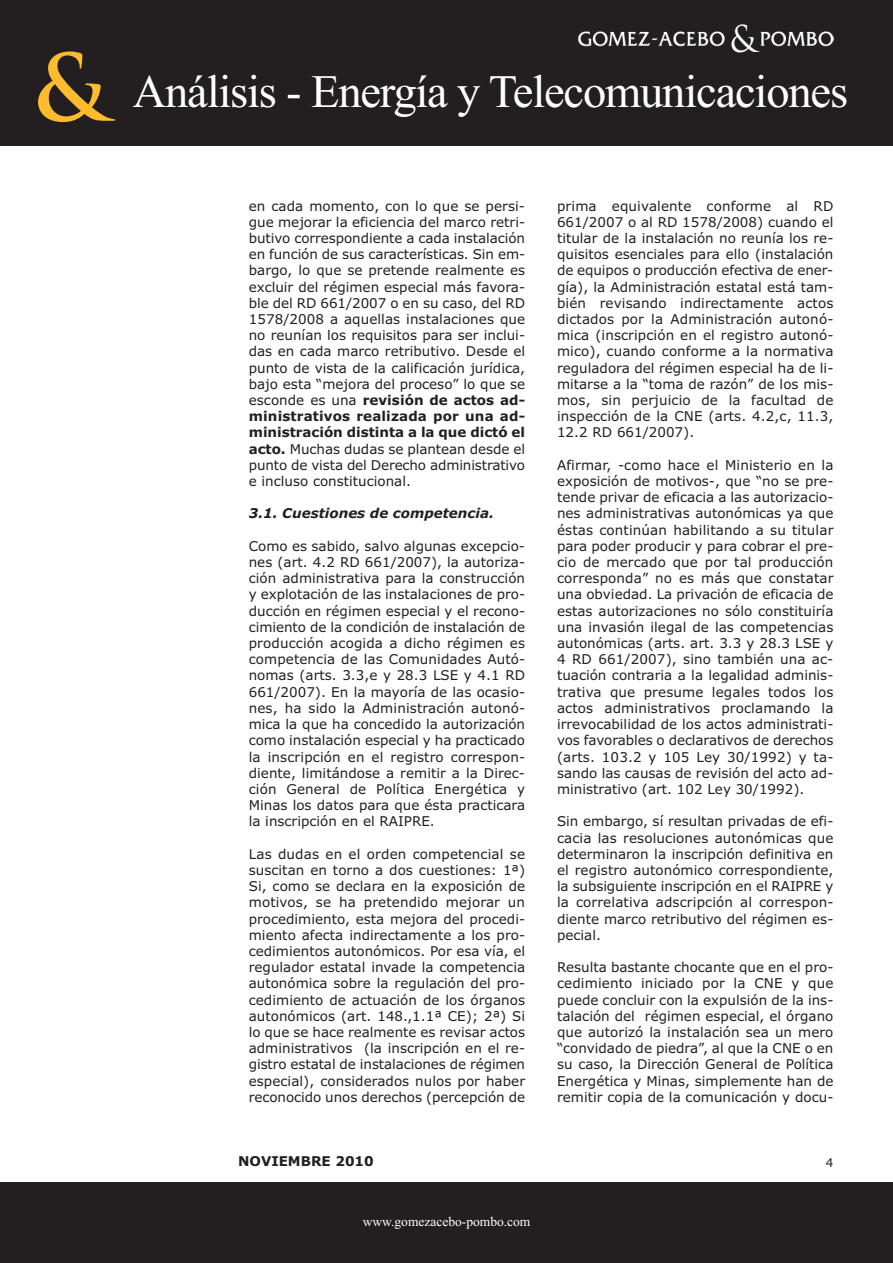
<style>
.page{position:relative;width:893px;height:1263px;background:#fff}
.page>*{position:absolute;margin:0;border:0;box-sizing:border-box;transform-origin:0 0}
.t1{font:46.5px "Times New Roman";letter-spacing:-.025em;color:#fff}
.t2{font:13.5px/16.2px "Verdana";color:#231f20;text-align:justify}
.t3{font:italic 700 13.5px "Verdana";color:#231f20}
.t4{font:13.5px "Times New Roman";color:#fff}
.t5{font:700 13.5px "Verdana";color:#231f20}
.t6{font:12px "Verdana";color:#231f20}
.s1{font-family:"Trajan Pro";font-weight:700;font-size:90px;color:#fdbb2e}
.s2{font-weight:700}
</style>
<div class="page">
<div style="left:0;top:0;width:893px;height:146px;background:#231f20"></div>
<img style="left:578px;top:24px;width:255px;height:29px">
<div style="left:0;top:1183px;width:893px;height:80px;background:#231f20"></div>
<h1 class="t1" style="left:33px;top:64px;width:817px"><span class="s1">&amp;</span> Análisis - Energía y Telecomunicaciones</h1>
<p class="t2" style="left:249px;top:198px;width:278px">en cada momento, con lo que se persi&shy;gue mejorar la eficiencia del marco retri&shy;butivo correspondiente a cada instalación en función de sus características. Sin em&shy;bargo, lo que se pretende realmente es excluir del régimen especial más favora&shy;ble del RD 661/2007 o en su caso, del RD 1578/2008 a aquellas instalaciones que no reunían los requisitos para ser inclui&shy;das en cada marco retributivo. Desde el punto de vista de la calificación jurídica, bajo esta “mejora del proceso” lo que se esconde es una <span class="s2">revisión de actos ad&shy;ministrativos realizada por una ad&shy;ministración distinta a la que dictó el acto.</span> Muchas dudas se plantean desde el punto de vista del Derecho administrativo e incluso constitucional.</p>
<p class="t3" style="left:249px;top:506px;width:247px">3.1. Cuestiones de competencia.</p>
<p class="t2" style="left:249px;top:538px;width:278px">Como es sabido, salvo algunas excepcio&shy;nes (art. 4.2 RD 661/2007), la autoriza&shy;ción administrativa para la construcción y explotación de las instalaciones de pro&shy;ducción en régimen especial y el recono&shy;cimiento de la condición de instalación de producción acogida a dicho régimen es competencia de las Comunidades Autó&shy;nomas (arts. 3.3,e y 28.3 LSE y 4.1 RD 661/2007). En la mayoría de las ocasio&shy;nes, ha sido la Administración autonó&shy;mica la que ha concedido la autorización como instalación especial y ha practicado la inscripción en el registro correspon&shy;diente, limitándose a remitir a la Direc&shy;ción General de Política Energética y Minas los datos para que ésta practicara la inscripción en el RAIPRE.</p>
<p class="t2" style="left:249px;top:846px;width:278px">Las dudas en el orden competencial se suscitan en torno a dos cuestiones: 1ª)<br>Si, como se declara en la exposición de motivos, se ha pretendido mejorar un procedimiento, esta mejora del procedi&shy;miento afecta indirectamente a los pro&shy;cedimientos autonómicos. Por esa vía, el regulador estatal invade la competencia autonómica sobre la regulación del pro&shy;cedimiento de actuación de los órganos autonómicos (art. 148.,1.1ª CE); 2ª) Si lo que se hace realmente es revisar actos administrativos (la inscripción en el re&shy;gistro estatal de instalaciones de régimen especial), considerados nulos por haber reconocido unos derechos (percepción de</p>
<p class="t2" style="left:557px;top:198px;width:278px">prima equivalente conforme al RD 661/2007 o al RD 1578/2008) cuando el titular de la instalación no reunía los re&shy;quisitos esenciales para ello (instalación de equipos o producción efectiva de ener&shy;gía), la Administración estatal está tam&shy;bién revisando indirectamente actos dictados por la Administración autonó&shy;mica (inscripción en el registro autonó&shy;mico), cuando conforme a la normativa reguladora del régimen especial ha de li&shy;mitarse a la “toma de razón” de los mis&shy;mos, sin perjuicio de la facultad de inspección de la CNE (arts. 4.2,c, 11.3, 12.2 RD 661/2007).</p>
<p class="t2" style="left:557px;top:457px;width:278px">Afirmar, -como hace el Ministerio en la exposición de motivos-, que “no se pre&shy;tende privar de eficacia a las autorizacio&shy;nes administrativas autonómicas ya que éstas continúan habilitando a su titular para poder producir y para cobrar el pre&shy;cio de mercado que por tal producción corresponda” no es más que constatar una obviedad. La privación de eficacia de estas autorizaciones no sólo constituiría una invasión ilegal de las competencias autonómicas (arts. art. 3.3 y 28.3 LSE y 4 RD 661/2007), sino también una ac&shy;tuación contraria a la legalidad adminis&shy;trativa que presume legales todos los actos administrativos proclamando la irrevocabilidad de los actos administrati&shy;vos favorables o declarativos de derechos (arts. 103.2 y 105 Ley 30/1992) y ta&shy;sando las causas de revisión del acto ad&shy;ministrativo (art. 102 Ley 30/1992).</p>
<p class="t2" style="left:557px;top:813px;width:278px">Sin embargo, sí resultan privadas de efi&shy;cacia las resoluciones autonómicas que determinaron la inscripción definitiva en el registro autonómico correspondiente, la subsiguiente inscripción en el RAIPRE y la correlativa adscripción al correspon&shy;diente marco retributivo del régimen es&shy;pecial.</p>
<p class="t2" style="left:557px;top:959px;width:278px">Resulta bastante chocante que en el pro&shy;cedimiento iniciado por la CNE y que puede concluir con la expulsión de la ins&shy;talación del régimen especial, el órgano que autorizó la instalación sea un mero “convidado de piedra”, al que la CNE o en su caso, la Dirección General de Política Energética y Minas, simplemente han de remitir copia de la comunicación y docu-</p>
<p class="t5" style="left:238px;top:1154px;width:137px">NOVIEMBRE 2010</p>
<p class="t6" style="left:826px;top:1155px;width:9px">4</p>
<p class="t4" style="left:363px;top:1213px;width:169px">www.gomezacebo-pombo.com</p>
</div>
